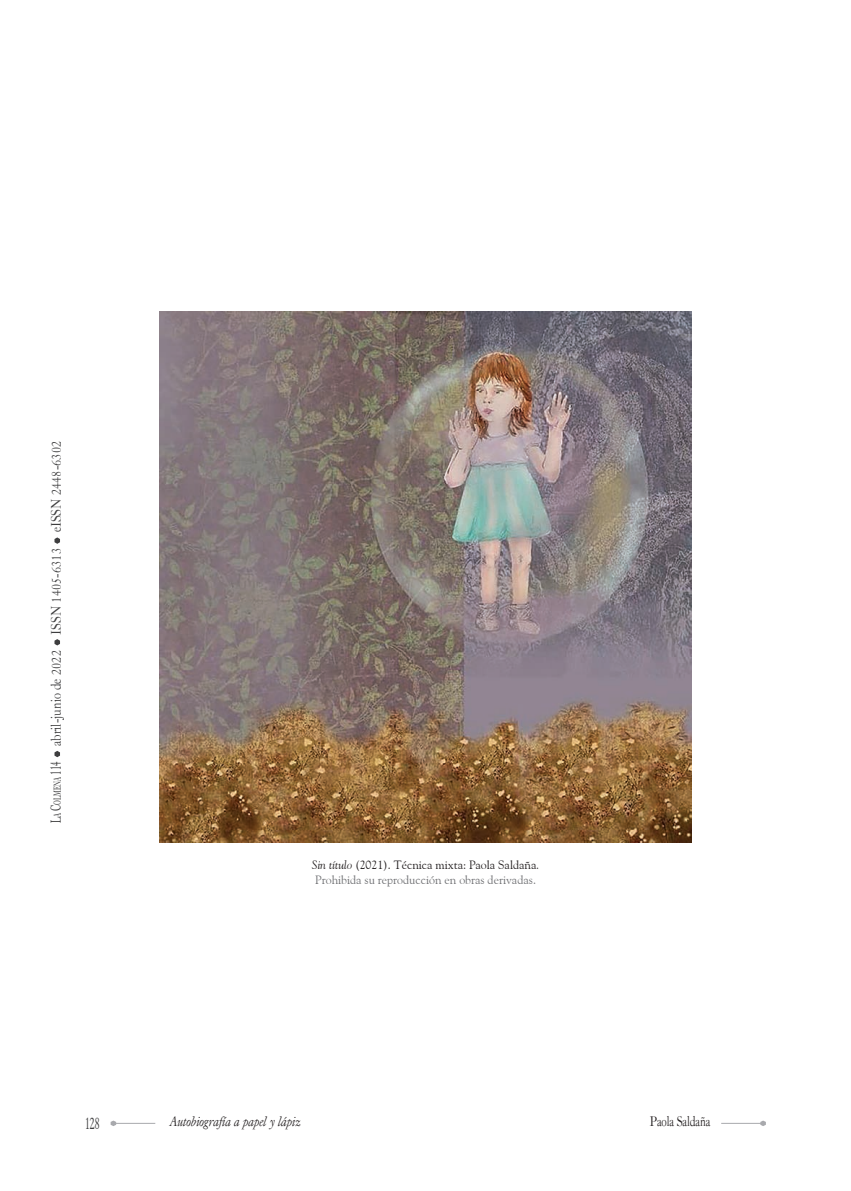
<style>
.page{position:relative;width:851px;height:1191px;background:#fff}
.page>*{position:absolute;margin:0;border:0;box-sizing:border-box;transform-origin:0 0}
.t1{font:16.5px "Dutch 766 BT Roman A";color:#3e3e3f;scale:.6 1}
.t2{font:15px "Caslon Old Face BT";color:#3e3e3f;scale:.9 1}
.t3{font:italic 15px "Caslon Old Face BT";color:#231f20;scale:.9 1}
.t4{font:15px "Caslon Old Face BT";letter-spacing:-.01em;color:#231f20;scale:.8 1}
.FICHA_TÉCNICA{font:12px "Goudy Old Style BT";color:#231f20}
.FICHA_TÉCNICA-2{font:12px "Goudy Old Style BT";color:#6f7073}
.s1{font-family:"Dutch 766 BT Roman A"}
.s2{font-family:"Dutch 766 BT Roman A";font-size:10.5px}
.s3{font-style:italic}
</style>
<div class="page">
<svg style="left:759px;top:1120px;width:7px;height:6px"></svg>
<hr style="left:721px;top:1123px;width:42px;height:1px;background:#a8a9ad">
<svg style="left:110px;top:1120px;width:7px;height:6px"></svg>
<hr style="left:113px;top:1123px;width:42px;height:1px;background:#a8a9ad">
<svg style="left:54px;top:537px;width:6px;height:7px"></svg>
<svg style="left:54px;top:639px;width:6px;height:7px"></svg>
<svg style="left:54px;top:751px;width:6px;height:7px"></svg>
<img style="left:159px;top:311px;width:532px;height:532px">
<p class="t2" style="left:47px;top:823px;width:427px;rotate:-90deg"><span class="s1">L</span><span class="s2">a</span> <span class="s1">C</span><span class="s2">olmena</span> <span class="s1">114</span> abril-junio de 2022 ISSN 1405-6313 eISSN 2448-6302</p>
<p class="FICHA_TÉCNICA" style="left:312px;top:857px;width:229px"><span class="s3">Sin título</span> (2021). Técnica mixta: Paola Saldaña<span class="s3">.</span></p>
<p class="FICHA_TÉCNICA-2" style="left:315px;top:872px;width:222px">Prohibida su reproducción en obras derivadas.</p>
<p class="t1" style="left:85px;top:1113px;width:26px">128</p>
<p class="t3" style="left:170px;top:1113px;width:147px">Autobiografía a papel y lápiz</p>
<p class="t4" style="left:649px;top:1112px;width:77px">Paola Saldaña</p>
</div>
